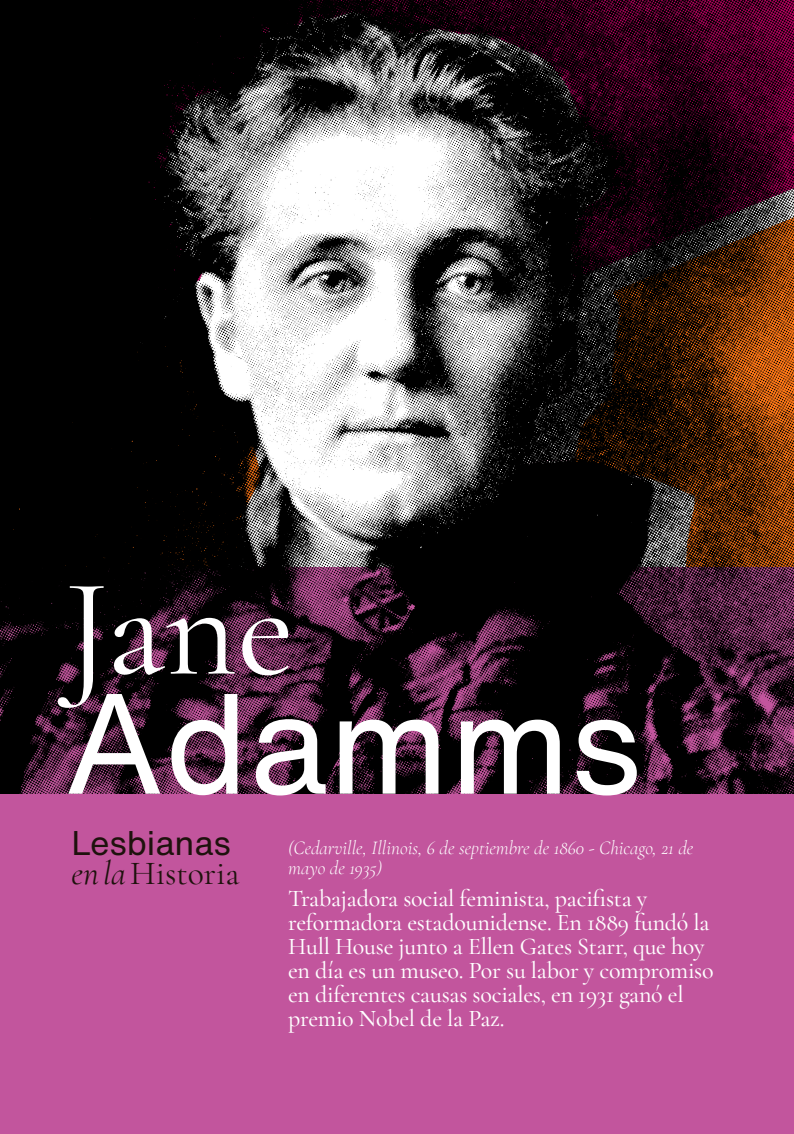
<style>
.page{position:relative;width:794px;height:1134px;background:#fff}
.page>*{position:absolute;margin:0;border:0;box-sizing:border-box;transform-origin:0 0}
.t1{font:140px "Helvetica Now Text";color:#fff}
.t2{font:140px "Cormorant Garamond";color:#fff}
.t3{font:33.68px "Cormorant Garamond";color:#1e120d}
.t4{font:33.68px "Helvetica Now Text";color:#1e120d}
.t5{font:500 24px/24px "Cormorant Garamond";letter-spacing:-.01em;color:#fff}
.t6{font:italic 300 19.2px/19.2px "Cormorant Garamond";color:#fff}
.s1{font-style:italic}
</style>
<div class="page">
<div style="left:0;top:567px;width:794px;height:567px;background:#c2559d"></div>
<img style="left:0;top:0;width:794px;height:794px">
<h1 class="t2" style="left:64px;top:544px;width:232px">Jane</h1>
<h1 class="t1" style="left:64px;top:638px;width:579px">Adamms</h1>
<h2 class="t4" style="left:71px;top:817px;width:161px">Lesbianas</h2>
<h2 class="t3" style="left:71px;top:852px;width:169px"><span class="s1">en la</span>Historia</h2>
<p class="t6" style="left:288px;top:839px;width:407px">(Cedarville, Illinois, 6 de septiembre de 1860 - Chicago, 21 de mayo de 1935)</p>
<p class="t5" style="left:288px;top:886px;width:427px">Trabajadora social feminista, pacifista y reformadora estadounidense. En 1889 fundó la Hull House junto a Ellen Gates Starr, que hoy en día es un museo. Por su labor y compromiso en diferentes causas sociales, en 1931 ganó el premio Nobel de la Paz.</p>
</div>
